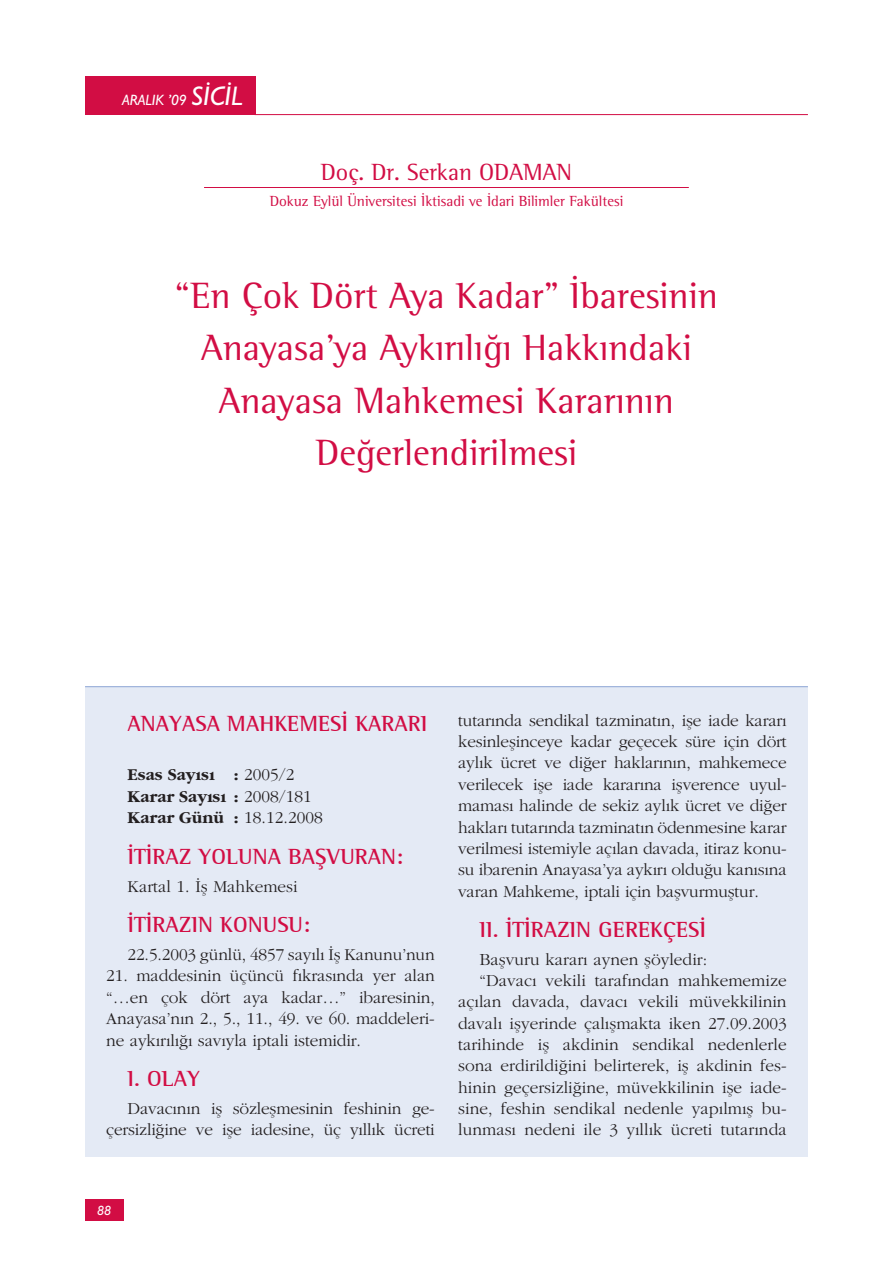
<style>
.page{position:relative;width:893px;height:1263px;background:#fff}
.page>*{position:absolute;margin:0;border:0;box-sizing:border-box;transform-origin:0 0}
.t1{font:37.5px/52.5px "Rotis Semi Serif";color:#d20d44;text-align:center}
.t2{font:24px "Rotis Semi Serif";color:#d20d44}
.t3{font:700 22.5px "Rotis Semi Serif";color:#d20d44}
.t4{font:17.25px/21.3px "Garamond Turk";letter-spacing:.005em;color:#231f20;text-align:justify}
.t5{font:17.25px/21.5px "Garamond Bold Turk";letter-spacing:.005em;color:#231f20}
.t6{font:15px "Rotis Semi Serif";color:#d20d44}
.t7{font:italic 500 15px "Gill Sans";color:#fff}
.t8{font:italic 500 13.5px "Gill Sans";color:#fff}
.s1{font-size:27px}
.s2{font-family:"Garamond Turk"}
</style>
<div class="page">
<div style="left:85px;top:77px;width:170px;height:38px;background:#d20d44"></div>
<hr style="left:255px;top:114px;width:553px;height:1px;background:#d20d44">
<div style="left:85px;top:1199px;width:38px;height:21px;background:#d20d44"></div>
<div style="left:85px;top:687px;width:723px;height:470px;background:#e4eaf5"></div>
<hr style="left:204px;top:187px;width:485px;height:1px;background:#d20d44">
<hr style="left:85px;top:686px;width:723px;height:1px;background:#8ba4d4">
<p class="t7" style="left:122px;top:91px;width:122px">ARALIK ’09 <span class="s1">SİCİL</span></p>
<h2 class="t2" style="left:321px;top:157px;width:253px">Doç. Dr. Serkan ODAMAN</h2>
<p class="t6" style="left:270px;top:192px;width:355px">Dokuz Eylül Üniversitesi İktisadi ve İdari Bilimler Fakültesi</p>
<h1 class="t1" style="left:175px;top:269px;width:544px">“En Çok Dört Aya Kadar” İbaresinin<br>Anayasa’ya Aykırılığı Hakkındaki<br>Anayasa Mahkemesi Kararının<br>Değerlendirilmesi</h1>
<h3 class="t3" style="left:128px;top:710px;width:301px">ANAYASA MAHKEMESİ KARARI</h3>
<p class="t5" style="left:128px;top:764px;width:197px">Esas Sayısı : <span class="s2">2005/2<br></span>Karar Sayısı : <span class="s2">2008/181<br></span>Karar Günü : <span class="s2">18.12.2008</span></p>
<h3 class="t3" style="left:128px;top:843px;width:277px">İTİRAZ YOLUNA BAŞVURAN:</h3>
<p class="t4" style="left:128px;top:875px;width:172px">Kartal 1. İş Mahkemesi</p>
<h3 class="t3" style="left:128px;top:911px;width:184px">İTİRAZIN KONUSU:</h3>
<p class="t4" style="left:128px;top:943px;width:309px">22.5.2003 günlü, 4857 sayılı İş Kanunu’nun</p>
<p class="t4" style="left:106px;top:965px;width:330px">21. maddesinin üçüncü fıkrasında yer alan “…en çok dört aya kadar…” ibaresinin, Anayasa’nın 2., 5., 11., 49. ve 60. maddeleri&shy;ne aykırılığı savıyla iptali istemidir.</p>
<h3 class="t3" style="left:128px;top:1065px;width:74px">I. OLAY</h3>
<p class="t4" style="left:106px;top:1097px;width:330px;text-align:right">Davacının iş sözleşmesinin feshinin ge&shy;çersizliğine ve işe iadesine, üç yıllık ücreti</p>
<p class="t4" style="left:458px;top:709px;width:330px">tutarında sendikal tazminatın, işe iade kararı kesinleşinceye kadar geçecek süre için dört aylık ücret ve diğer haklarının, mahkemece verilecek işe iade kararına işverence uyul&shy;maması halinde de sekiz aylık ücret ve diğer hakları tutarında tazminatın ödenmesine karar verilmesi istemiyle açılan davada, itiraz konu&shy;su ibarenin Anayasa’ya aykırı olduğu kanısına varan Mahkeme, iptali için başvurmuştur.</p>
<h3 class="t3" style="left:479px;top:916px;width:228px">II. İTİRAZIN GEREKÇESİ</h3>
<p class="t4" style="left:479px;top:948px;width:229px">Başvuru kararı aynen şöyledir:</p>
<p class="t4" style="left:479px;top:969px;width:309px">“Davacı vekili tarafından mahkememize</p>
<p class="t4" style="left:458px;top:991px;width:330px">açılan davada, davacı vekili müvekkilinin</p>
<p class="t4" style="left:458px;top:1012px;width:330px">davalı işyerinde çalışmakta iken 27.09.2003</p>
<p class="t4" style="left:458px;top:1033px;width:330px">tarihinde iş akdinin sendikal nedenlerle</p>
<p class="t4" style="left:458px;top:1055px;width:330px">sona erdirildiğini belirterek, iş akdinin fes-</p>
<p class="t4" style="left:458px;top:1076px;width:330px">hinin geçersizliğine, müvekkilinin işe iade-</p>
<p class="t4" style="left:458px;top:1098px;width:330px">sine, feshin sendikal nedenle yapılmış bu-</p>
<p class="t4" style="left:458px;top:1119px;width:330px">lunması nedeni ile 3 yıllık ücreti tutarında</p>
<p class="t8" style="left:97px;top:1202px;width:16px">88</p>
</div>
